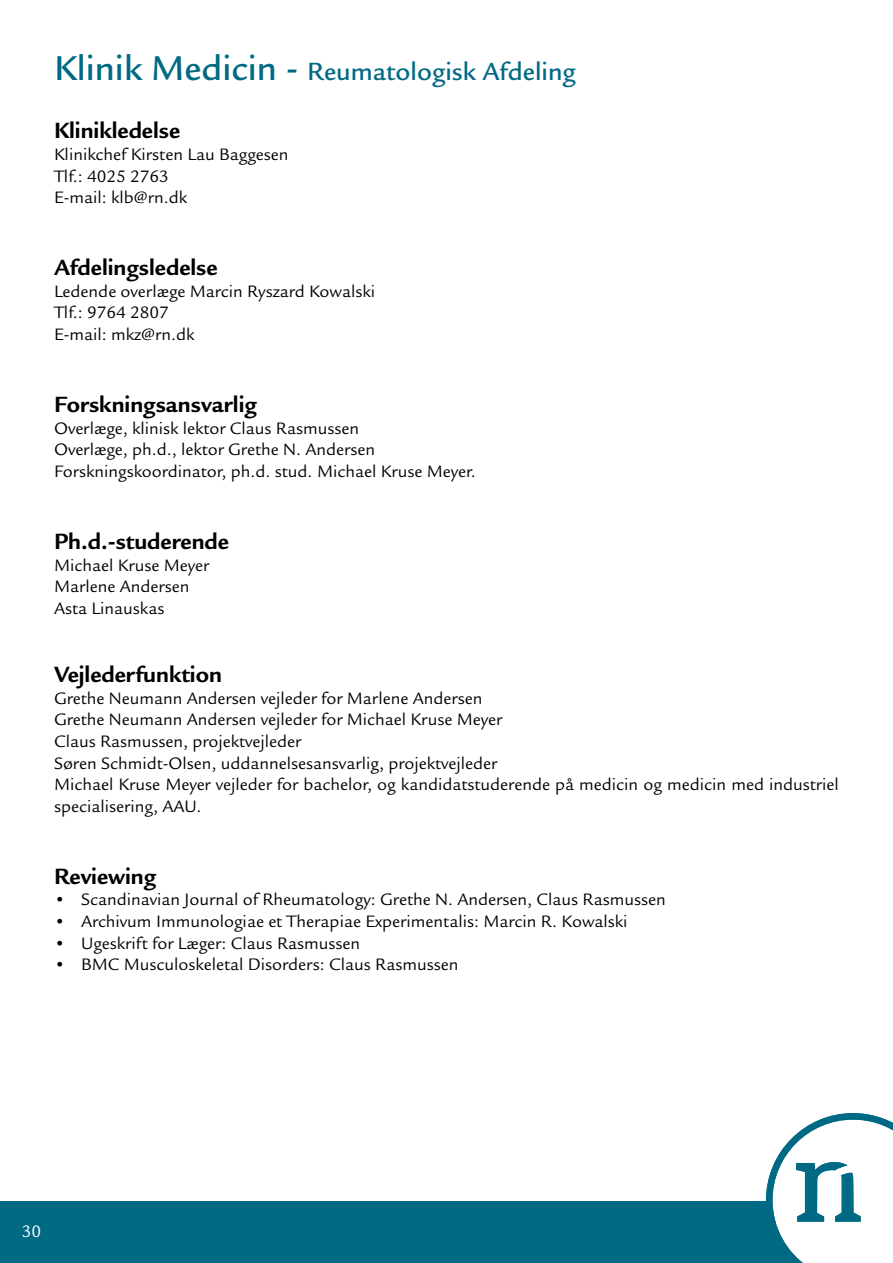
<style>
.page{position:relative;width:893px;height:1263px;background:#fff}
.page>*{position:absolute;margin:0;border:0;box-sizing:border-box;transform-origin:0 0}
.t1{font:500 27px "Legacy Sans ITC Std";color:#006983}
.t2{font:700 24px "Legacy Sans ITC Std";color:#000}
.t3{font:18px/21.6px "Legacy Sans ITC Std";color:#000}
.t4{font:18px "Legacy Sans ITC Std";color:#fff}
.s1{font-size:37.5px}
</style>
<div class="page">
<div style="left:0;top:1202px;width:770px;height:61px;background:#006983"></div>
<svg style="left:766px;top:1113px;width:127px;height:150px"></svg>
<h1 class="t1" style="left:54px;top:56px;width:523px"><span class="s1">Klinik Medicin -</span> Reumatologisk Afdeling</h1>
<h2 class="t2" style="left:54px;top:117px;width:128px">Klinikledelse</h2>
<p class="t3" style="left:54px;top:144px;width:236px">Klinikchef Kirsten Lau Baggesen<br>Tlf.: 4025 2763<br>E-mail: klb@rn.dk</p>
<h2 class="t2" style="left:54px;top:254px;width:165px">Afdelingsledelse</h2>
<p class="t3" style="left:54px;top:281px;width:323px">Ledende overlæge Marcin Ryszard Kowalski<br>Tlf.: 9764 2807<br>E-mail: mkz@rn.dk</p>
<h2 class="t2" style="left:54px;top:391px;width:204px">Forskningsansvarlig</h2>
<p class="t3" style="left:54px;top:417px;width:423px">Overlæge, klinisk lektor Claus Rasmussen<br>Overlæge, ph.d., lektor Grethe N. Andersen<br>Forskningskoordinator, ph.d. stud. Michael Kruse Meyer.</p>
<h2 class="t2" style="left:54px;top:527px;width:177px">Ph.d.-studerende</h2>
<p class="t3" style="left:54px;top:554px;width:157px">Michael Kruse Meyer<br>Marlene Andersen<br>Asta Linauskas</p>
<h2 class="t2" style="left:54px;top:661px;width:169px">Vejlederfunktion</h2>
<p class="t3" style="left:54px;top:687px;width:786px">Grethe Neumann Andersen vejleder for Marlene Andersen<br>Grethe Neumann Andersen vejleder for Michael Kruse Meyer<br>Claus Rasmussen, projektvejleder<br>Søren Schmidt-Olsen, uddannelsesansvarlig, projektvejleder<br>Michael Kruse Meyer vejleder for bachelor, og kandidatstuderende på medicin og medicin med industriel specialisering, AAU.</p>
<h2 class="t2" style="left:54px;top:862px;width:104px">Reviewing</h2>
<p class="t3" style="left:54px;top:889px;width:613px">• Scandinavian Journal of Rheumatology: Grethe N. Andersen, Claus Rasmussen</p>
<p class="t3" style="left:54px;top:911px;width:575px">• Archivum Immunologiae et Therapiae Experimentalis: Marcin R. Kowalski</p>
<p class="t3" style="left:54px;top:932px;width:308px">• Ugeskrift for Læger: Claus Rasmussen</p>
<p class="t3" style="left:54px;top:954px;width:406px">• BMC Musculoskeletal Disorders: Claus Rasmussen</p>
<p class="t4" style="left:22px;top:1221px;width:21px">30</p>
</div>
